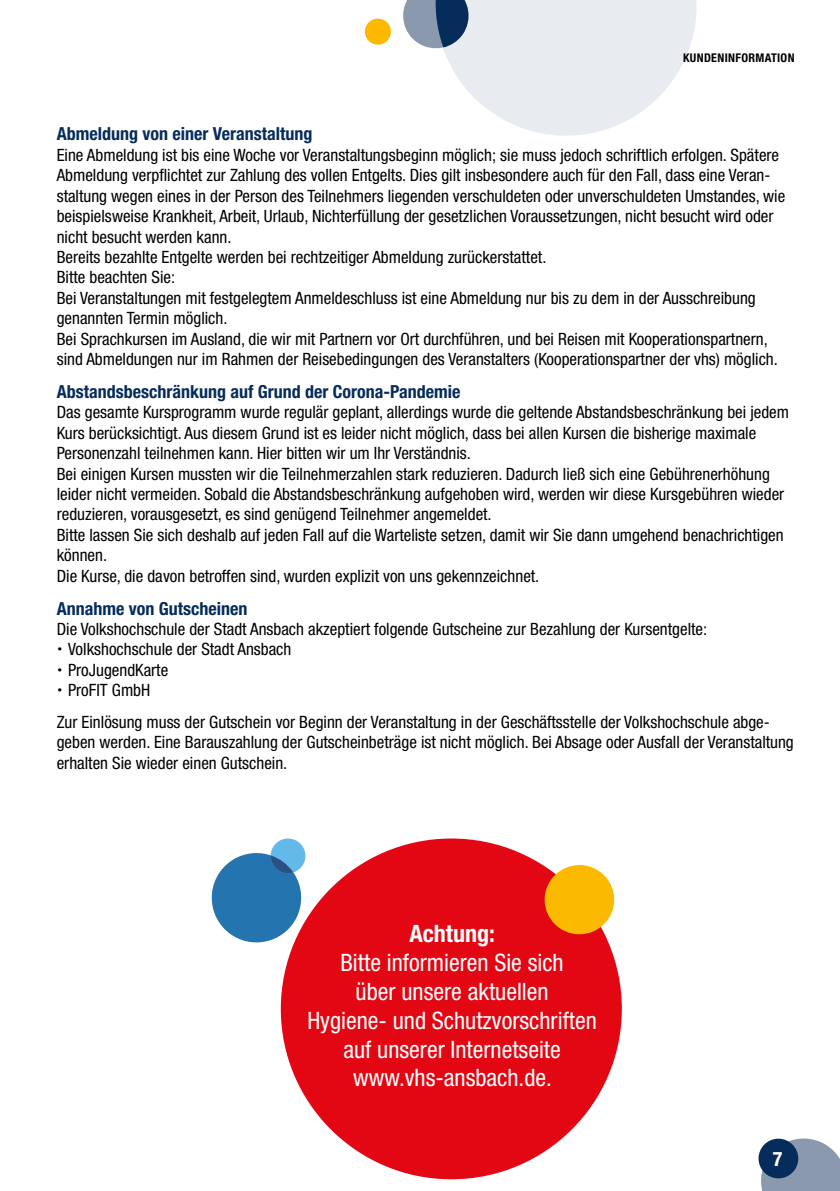
<style>
.page{position:relative;width:840px;height:1191px;background:#fff}
.page>*{position:absolute;margin:0;border:0;box-sizing:border-box;transform-origin:0 0}
.t1{font:condensed 24px/28.8px "Helvetica Neue LT Std";color:#fff;text-align:center}
.t2{font:700 condensed 24px "Helvetica Neue LT Std";color:#fff}
.t3{font:700 condensed 20px "Helvetica Neue LT Std";color:#fff}
.t4{font:700 condensed 18px "Helvetica Neue LT Std";color:#052c5a}
.t5{font:condensed 17px/20.4px "Helvetica Neue LT Std";color:#000}
.t6{font:700 condensed 12px "Helvetica Neue LT Std";letter-spacing:.03em;color:#000}
</style>
<div class="page">
<svg style="left:761px;top:1138px;width:78px;height:53px;background:#94a1b5"></svg>
<div style="left:758px;top:1138px;width:39px;height:40px;background:#052c5a;border-radius:50%"></div>
<svg style="left:444px;top:0;width:253px;height:136px;fill:#e8ebef"></svg>
<svg style="left:403px;top:0;width:69px;height:51px;background:#7589a2"></svg>
<svg style="left:364px;top:18px;width:27px;height:27px"></svg>
<div style="left:281px;top:838px;width:340px;height:341px;background:#e30613;border-radius:50%"></div>
<div style="left:544px;top:865px;width:70px;height:69px;background:#fbba00;border-radius:50%"></div>
<svg style="left:211px;top:838px;width:96px;height:110px"></svg>
<p class="t6" style="left:682px;top:50px;width:113px">KUNDENINFORMATION</p>
<p class="t4" style="left:57px;top:123px;width:257px">Abmeldung von einer Veranstaltung</p>
<p class="t5" style="left:57px;top:144px;width:729px">Eine Abmeldung ist bis eine Woche vor Veranstaltungsbeginn möglich; sie muss jedoch schriftlich erfolgen. Spätere Abmeldung verpflichtet zur Zahlung des vollen Entgelts. Dies gilt insbesondere auch für den Fall, dass eine Veran&shy;staltung wegen eines in der Person des Teilnehmers liegenden verschuldeten oder unverschuldeten Umstandes, wie beispielsweise Krankheit, Arbeit, Urlaub, Nichterfüllung der gesetzlichen Voraussetzungen, nicht besucht wird oder nicht besucht werden kann.<br>Bereits bezahlte Entgelte werden bei rechtzeitiger Abmeldung zurückerstattet.<br>Bitte beachten Sie:<br>Bei Veranstaltungen mit festgelegtem Anmeldeschluss ist eine Abmeldung nur bis zu dem in der Ausschreibung genannten Termin möglich.<br>Bei Sprachkursen im Ausland, die wir mit Partnern vor Ort durchführen, und bei Reisen mit Kooperationspartnern, sind Abmeldungen nur im Rahmen der Reisebedingungen des Veranstalters (Kooperationspartner der vhs) möglich.</p>
<p class="t4" style="left:57px;top:380px;width:405px">Abstandsbeschränkung auf Grund der Corona-Pandemie</p>
<p class="t5" style="left:57px;top:402px;width:733px">Das gesamte Kursprogramm wurde regulär geplant, allerdings wurde die geltende Abstandsbeschränkung bei jedem Kurs berücksichtigt. Aus diesem Grund ist es leider nicht möglich, dass bei allen Kursen die bisherige maximale Personenzahl teilnehmen kann. Hier bitten wir um Ihr Verständnis.<br>Bei einigen Kursen mussten wir die Teilnehmerzahlen stark reduzieren. Dadurch ließ sich eine Gebührenerhöhung leider nicht vermeiden. Sobald die Abstandsbeschränkung aufgehoben wird, werden wir diese Kursgebühren wieder reduzieren, vorausgesetzt, es sind genügend Teilnehmer angemeldet.<br>Bitte lassen Sie sich deshalb auf jeden Fall auf die Warteliste setzen, damit wir Sie dann umgehend benachrichtigen können.<br>Die Kurse, die davon betroffen sind, wurden explizit von uns gekennzeichnet.</p>
<p class="t4" style="left:57px;top:597px;width:192px">Annahme von Gutscheinen</p>
<p class="t5" style="left:68px;top:618px;width:640px;text-indent:-11px">Die Volkshochschule der Stadt Ansbach akzeptiert folgende Gutscheine zur Bezahlung der Kursentgelte:<br>Volkshochschule der Stadt Ansbach<br>ProJugendKarte<br>ProFIT GmbH</p>
<p class="t5" style="left:57px;top:711px;width:738px">Zur Einlösung muss der Gutschein vor Beginn der Veranstaltung in der Geschäftsstelle der Volkshochschule abge&shy;geben werden. Eine Barauszahlung der Gutscheinbeträge ist nicht möglich. Bei Absage oder Ausfall der Veranstaltung erhalten Sie wieder einen Gutschein.</p>
<h1 class="t2" style="left:409px;top:919px;width:87px">Achtung:</h1>
<h1 class="t1" style="left:307px;top:948px;width:291px">Bitte informieren Sie sich<br>über unsere aktuellen<br>Hygiene- und Schutzvorschriften auf unserer Internetseite www.vhs-ansbach.de.</h1>
<p class="t3" style="left:772px;top:1146px;width:11px">7</p>
</div>
